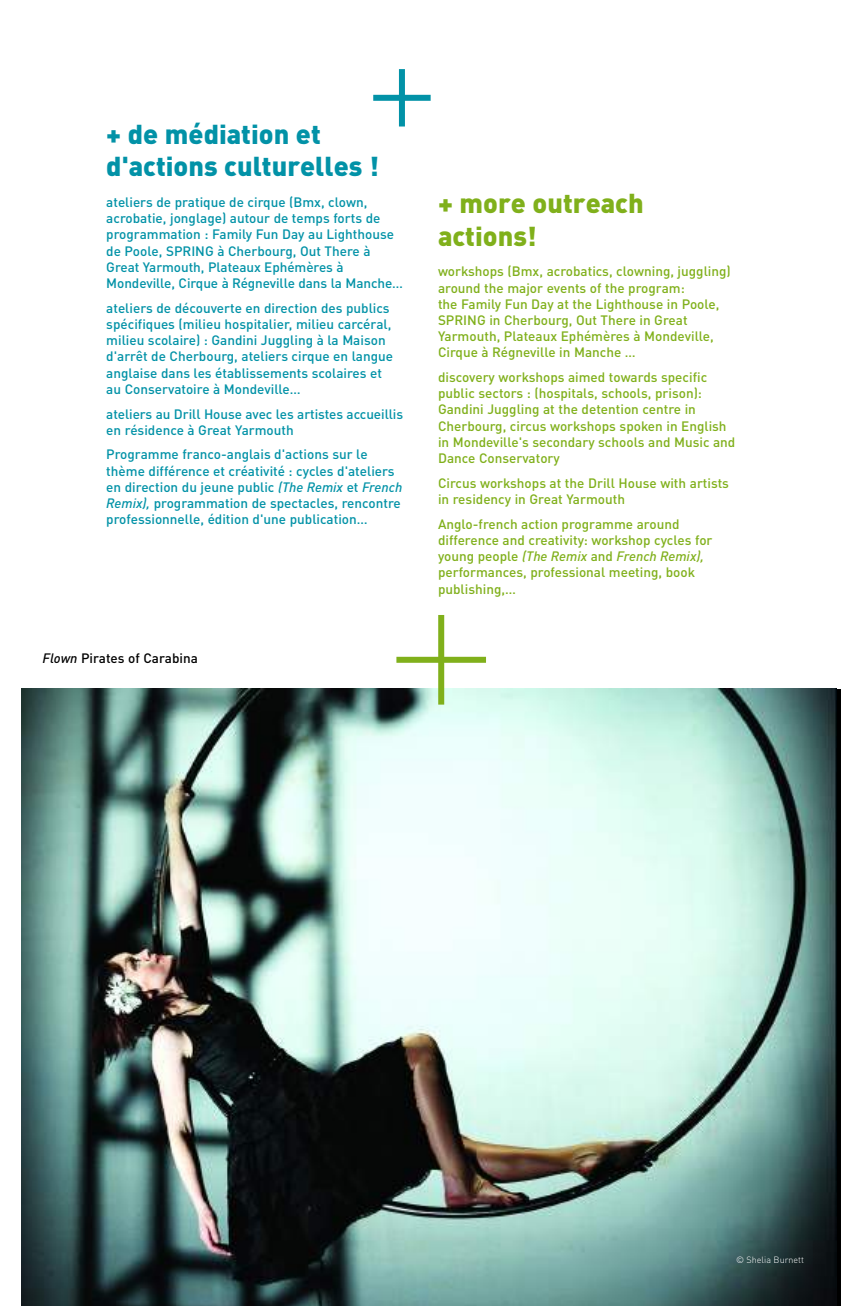
<style>
.page{position:relative;width:842px;height:1306px;background:#fff}
.page>*{position:absolute;margin:0;border:0;box-sizing:border-box;transform-origin:0 0}
.t1{font:900 27px/32.4px "DINOT";color:#0292a7}
.t2{font:900 27px/32.4px "DINOT";color:#80b01b}
.t3{font:500 13.5px/16.2px "DINOT";color:#0292a7}
.t4{font:500 13.5px/16.2px "DINOT";color:#80b01b}
.t5{font:500 13.5px "DINOT";color:#000}
.t6{font:300 9px "DINOT";color:#fff}
.s1{font-style:italic}
</style>
<div class="page">
<img style="left:21px;top:689px;width:816px;height:616px">
<div style="left:399px;top:69px;width:6px;height:57px;background:#0292a7"></div>
<div style="left:373px;top:95px;width:58px;height:6px;background:#0292a7"></div>
<div style="left:438px;top:615px;width:6px;height:89px;background:#80b01b"></div>
<div style="left:396px;top:656px;width:90px;height:6px;background:#80b01b"></div>
<h1 class="t1" style="left:106px;top:120px;width:274px">+ de médiation et d'actions culturelles !</h1>
<p class="t3" style="left:106px;top:195px;width:298px">ateliers de pratique de cirque (Bmx, clown, acrobatie, jonglage) autour de temps forts de programmation : Family Fun Day au Lighthouse de Poole, SPRING à Cherbourg, Out There à Great Yarmouth, Plateaux Ephémères à Mondeville, Cirque à Régneville dans la Manche…</p>
<p class="t3" style="left:106px;top:301px;width:288px">ateliers de découverte en direction des publics spécifiques (milieu hospitalier, milieu carcéral, milieu scolaire) : Gandini Juggling à la Maison d'arrêt de Cherbourg, ateliers cirque en langue anglaise dans les établissements scolaires et au Conservatoire à Mondeville…</p>
<p class="t3" style="left:106px;top:407px;width:298px">ateliers au Drill House avec les artistes accueillis en résidence à Great Yarmouth</p>
<p class="t3" style="left:106px;top:448px;width:298px">Programme franco-anglais d'actions sur le thème différence et créativité : cycles d'ateliers en direction du jeune public <span class="s1">(The Remix</span> et <span class="s1">French Remix),</span> programmation de spectacles, rencontre professionnelle, édition d'une publication…</p>
<p class="t5" style="left:43px;top:653px;width:157px"><span class="s1">Flown</span> Pirates of Carabina</p>
<h1 class="t2" style="left:438px;top:190px;width:207px">+ more outreach actions!</h1>
<p class="t4" style="left:438px;top:265px;width:294px">workshops (Bmx, acrobatics, clowning, juggling) around the major events of the program:<br>the Family Fun Day at the Lighthouse in Poole, SPRING in Cherbourg, Out There in Great Yarmouth, Plateaux Ephémères à Mondeville, Cirque à Régneville in Manche …</p>
<p class="t4" style="left:438px;top:370px;width:299px">discovery workshops aimed towards specific public sectors : (hospitals, schools, prison):<br>Gandini Juggling at the detention centre in Cherbourg, circus workshops spoken in English in Mondeville's secondary schools and Music and Dance Conservatory</p>
<p class="t4" style="left:438px;top:476px;width:292px">Circus workshops at the Drill House with artists in residency in Great Yarmouth</p>
<p class="t4" style="left:438px;top:517px;width:276px">Anglo-french action programme around difference and creativity: workshop cycles for young people <span class="s1">(The Remix</span> and <span class="s1">French Remix), </span>performances, professional meeting, book publishing,…</p>
<p class="t6" style="left:736px;top:1256px;width:69px">© Shelia Burnett</p>
</div>
